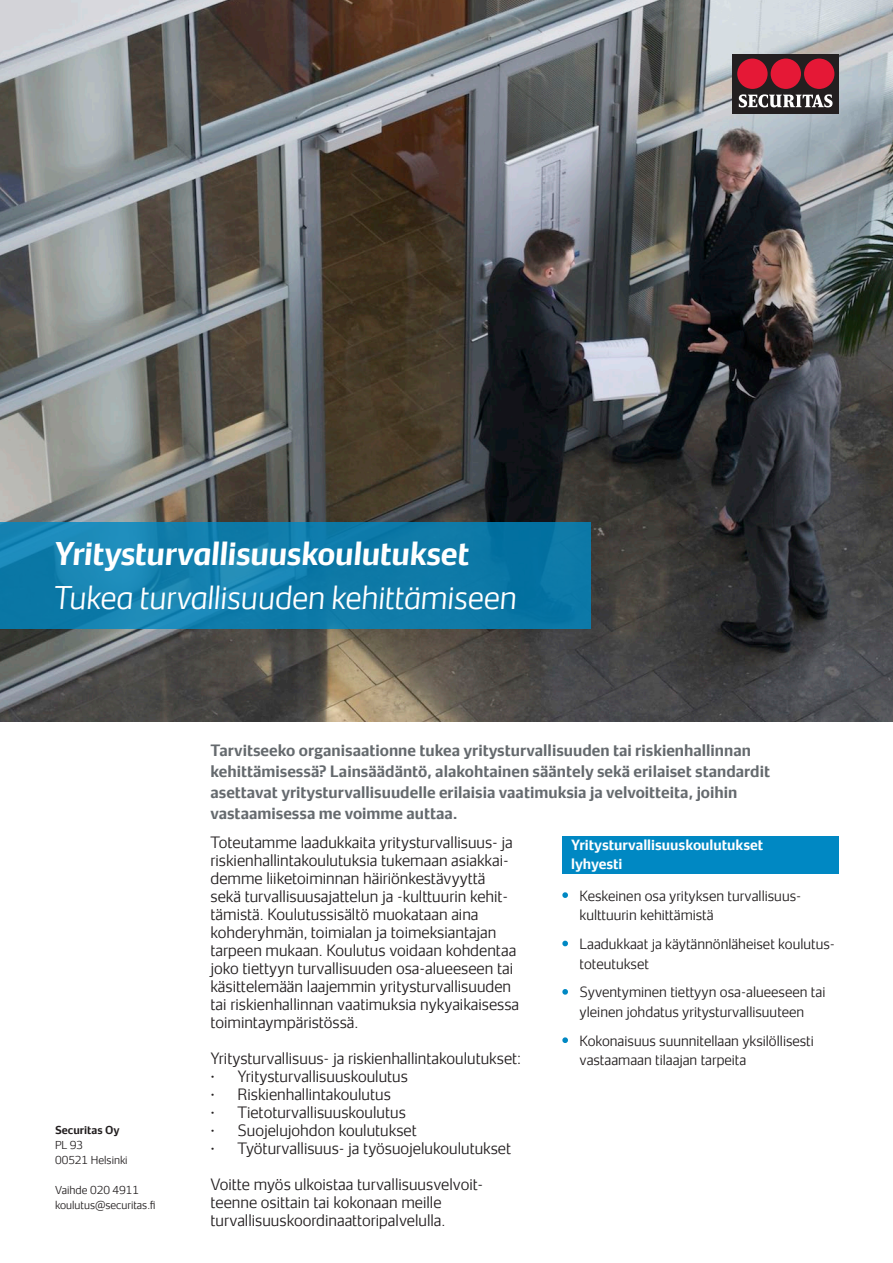
<style>
.page{position:relative;width:893px;height:1263px;background:#fff}
.page>*{position:absolute;margin:0;border:0;box-sizing:border-box;transform-origin:0 0}
.Heading_1_black{font:italic 300 30px "Securitas Sans TT";letter-spacing:-.01em;color:#fff}
.Heading_1_black-2{font:italic 700 30px "Securitas Sans TT";letter-spacing:-.01em;color:#fff}
.t1{font:300 15px/18px "Securitas Sans TT";color:#231f20}
.Preamble_grey{font:700 15px/21px "Securitas Sans TT";color:#656a6e}
.Body_SS_9pt{font:300 13.5px/19.5px "Securitas Sans TT";color:#231f20}
.Headline_white{font:700 13.5px/19.5px "Securitas Sans TT";color:#fff}
.t2{font:300 10.5px "Securitas Sans TT";color:#231f20}
.Securitas_Sans_Light{font:700 10.5px "Securitas Sans TT";color:#231f20}
.s1{font-size:17.55px;color:#0088c3}
</style>
<div class="page">
<img style="left:0;top:0;width:893px;height:722px">
<div style="left:733px;top:54px;width:106px;height:59px;background:#231f20"></div>
<div style="left:737px;top:59px;width:31px;height:30px;background:#e51836;border-radius:50%"></div>
<div style="left:804px;top:59px;width:30px;height:30px;background:#e51836;border-radius:50%"></div>
<div style="left:771px;top:59px;width:30px;height:30px;background:#e51836;border-radius:50%"></div>
<svg style="left:739px;top:94px;width:93px;height:13px"></svg>
<div style="left:563px;top:836px;width:276px;height:37px;background:#0088c3"></div>
<svg style="left:0;top:522px;width:591px;height:107px;fill:#0f7aa8"></svg>
<svg style="left:562px;top:892px;width:6px;height:6px"></svg>
<svg style="left:562px;top:940px;width:6px;height:7px"></svg>
<svg style="left:562px;top:989px;width:6px;height:6px"></svg>
<svg style="left:562px;top:1037px;width:6px;height:6px"></svg>
<p class="Heading_1_black-2" style="left:54px;top:528px;width:417px">Yritysturvallisuuskoulutukset</p>
<p class="Heading_1_black" style="left:54px;top:572px;width:464px">Tukea turvallisuuden kehittämiseen</p>
<p class="Securitas_Sans_Light" style="left:55px;top:1121px;width:66px">Securitas Oy</p>
<p class="t2" style="left:55px;top:1136px;width:30px">PL 93</p>
<p class="t2" style="left:55px;top:1151px;width:74px">00521 Helsinki</p>
<p class="t2" style="left:55px;top:1181px;width:86px">Vaihde 020 4911</p>
<p class="t2" style="left:55px;top:1196px;width:102px">koulutus@securitas.fi</p>
<p class="Preamble_grey" style="left:210px;top:738px;width:561px">Tarvitseeko organisaationne tukea yritysturvallisuuden tai riskienhallinnan kehittämisessä? Lainsäädäntö, alakohtainen sääntely sekä erilaiset standardit asettavat yritysturvallisuudelle erilaisia vaatimuksia ja velvoitteita, joihin vastaamisessa me voimme auttaa.</p>
<p class="Headline_white" style="left:571px;top:833px;width:194px">Yritysturvallisuuskoulutukset lyhyesti</p>
<p class="t1" style="left:210px;top:831px;width:310px">Toteutamme laadukkaita yritysturvallisuus- ja riskienhallintakoulutuksia tukemaan asiakkai&shy;demme liiketoiminnan häiriönkestävyyttä sekä turvallisuusajattelun ja -kulttuurin kehit&shy;tämistä. Koulutussisältö muokataan aina kohderyhmän, toimialan ja toimeksiantajan tarpeen mukaan. Koulutus voidaan kohdentaa joko tiettyyn turvallisuuden osa-alueeseen tai käsittelemään laajemmin yritysturvallisuuden tai riskienhallinnan vaatimuksia nykyaikaisessa toimintaympäristössä.</p>
<p class="t1" style="left:210px;top:1047px;width:312px">Yritysturvallisuus- ja riskienhallintakoulutukset:</p>
<p class="t1" style="left:210px;top:1065px;width:199px">• Yritysturvallisuuskoulutus</p>
<p class="t1" style="left:210px;top:1083px;width:182px">• Riskienhallintakoulutus</p>
<p class="t1" style="left:210px;top:1101px;width:197px">• Tietoturvallisuuskoulutus</p>
<p class="t1" style="left:210px;top:1119px;width:208px">• Suojelujohdon koulutukset</p>
<p class="t1" style="left:210px;top:1137px;width:302px">• Työturvallisuus- ja työsuojelukoulutukset</p>
<p class="t1" style="left:210px;top:1173px;width:274px">Voitte myös ulkoistaa turvallisuusvelvoit&shy;teenne osittain tai kokonaan meille turvallisuuskoordinaattoripalvelulla.</p>
<p class="Body_SS_9pt" style="left:580px;top:884px;width:223px;text-indent:-17px"><span class="s1">•</span> Keskeinen osa yrityksen turvallisuus&shy;kulttuurin kehittämistä</p>
<p class="Body_SS_9pt" style="left:580px;top:932px;width:257px;text-indent:-17px"><span class="s1">•</span> Laadukkaat ja käytännönläheiset koulutus&shy;toteutukset</p>
<p class="Body_SS_9pt" style="left:563px;top:981px;width:264px;text-align:center"><span class="s1">•</span> Syventyminen tiettyyn osa-alueeseen tai yleinen johdatus yritysturvallisuuteen</p>
<p class="Body_SS_9pt" style="left:580px;top:1029px;width:236px;text-indent:-17px"><span class="s1">•</span> Kokonaisuus suunnitellaan yksilöllisesti vastaamaan tilaajan tarpeita</p>
</div>
